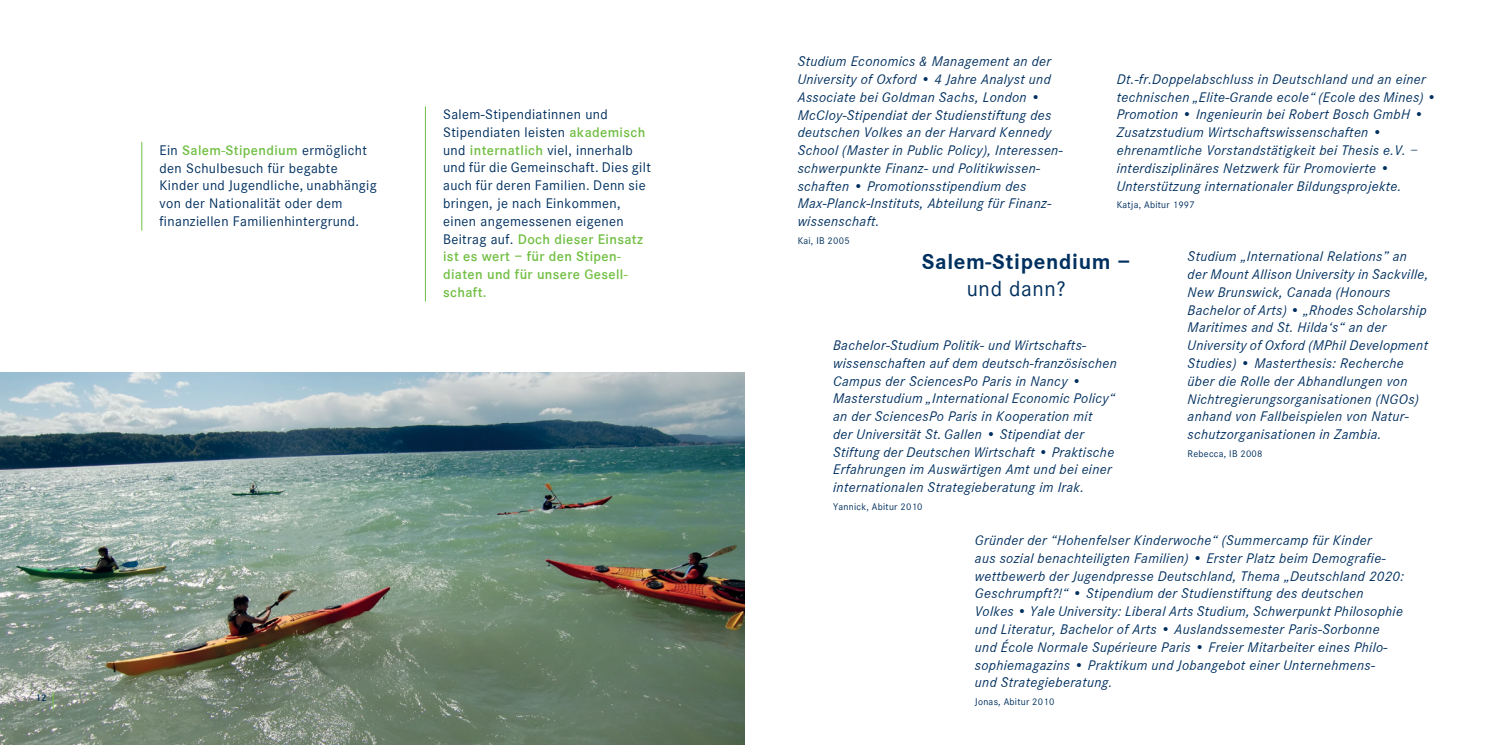
<style>
.page{position:relative;width:1489px;height:745px;background:#fff}
.page>*{position:absolute;margin:0;border:0;box-sizing:border-box;transform-origin:0 0}
.t1{font:22.5px "Corporate S Bold";letter-spacing:.03em;color:#00305f}
.t2{font:22.5px "Corporate S Regular";letter-spacing:.03em;color:#00305f}
.t3{font:italic 14.38px/17.8px "Corporate S Regular";letter-spacing:.025em;color:#00305f}
.t4{font:14.38px/17.8px "Corporate S Regular";letter-spacing:.025em;color:#00305f}
.t5{font:14.38px/17.8px "Corporate S Demi";letter-spacing:.025em;color:#72bf44}
.t6{font:10px "Corporate S Regular";letter-spacing:.025em;color:#00305f}
.t7{font:10px "Corporate S Demi";color:#00305f}
.s1{font-family:"Corporate S Regular";color:#00305f}
.s2{font-family:"Corporate S Demi";color:#72bf44}
</style>
<div class="page">
<hr style="left:141px;top:142px;width:1px;height:88px;background:#72bf44">
<hr style="left:425px;top:106px;width:1px;height:195px;background:#72bf44">
<img style="left:0;top:372px;width:744px;height:372px">
<svg style="left:53px;top:691px;width:1px;height:18px"></svg>
<p class="t5" style="left:159px;top:141px;width:209px"><span class="s1">Ein</span> Salem-Stipendium <span class="s1">ermöglicht</span></p>
<p class="t4" style="left:159px;top:159px;width:219px">den Schulbesuch für begabte Kinder und Jugendliche, unabhängig von der Nationalität oder dem finanziellen Familienhintergrund.</p>
<p class="t4" style="left:443px;top:106px;width:209px">Salem-Stipendiatinnen und<br>Stipendiaten leisten <span class="s2">akademisch </span>und <span class="s2">internatlich</span> viel, innerhalb und für die Gemeinschaft. Dies gilt auch für deren Familien. Denn sie bringen, je nach Einkommen, einen angemessenen eigenen</p>
<p class="t5" style="left:443px;top:230px;width:201px"><span class="s1">Beitrag auf.</span> Doch dieser Einsatz ist es wert – für den Stipen&shy;diaten und für unsere Gesell&shy;schaft.</p>
<p class="t7" style="left:35px;top:691px;width:13px">12</p>
<p class="t3" style="left:797px;top:53px;width:266px">Studium Economics &amp; Management an der University of Oxford • 4 Jahre Analyst und Associate bei Goldman Sachs, London • McCloy-Stipendiat der Studienstiftung des deutschen Volkes an der Harvard Kennedy School (Master in Public Policy), Interessen&shy;schwerpunkte Finanz- und Politikwissen&shy;schaften • Promotionsstipendium des Max-Planck-Instituts, Abteilung für Finanz&shy;wissenschaft.</p>
<p class="t6" style="left:797px;top:235px;width:53px">Kai, IB 2005</p>
<p class="t3" style="left:1116px;top:70px;width:321px">Dt.-fr.Doppelabschluss in Deutschland und an einer technischen „Elite-Grande ecole“ (Ecole des Mines) • Promotion • Ingenieurin bei Robert Bosch GmbH • Zusatzstudium Wirtschaftswissenschaften • ehrenamtliche Vorstandstätigkeit bei Thesis e.V. – interdisziplinäres Netzwerk für Promovierte • Unterstützung internationaler Bildungsprojekte.</p>
<p class="t6" style="left:1116px;top:199px;width:80px">Katja, Abitur 1997</p>
<h1 class="t1" style="left:921px;top:248px;width:210px">Salem-Stipendium –</h1>
<h1 class="t2" style="left:966px;top:276px;width:101px">und dann?</h1>
<p class="t3" style="left:833px;top:336px;width:285px">Bachelor-Studium Politik- und Wirtschafts&shy;wissenschaften auf dem deutsch-französischen Campus der SciencesPo Paris in Nancy • Masterstudium „International Economic Policy“ an der SciencesPo Paris in Kooperation mit<br>der Universität St. Gallen • Stipendiat der Stiftung der Deutschen Wirtschaft • Praktische Erfahrungen im Auswärtigen Amt und bei einer internationalen Strategieberatung im Irak.</p>
<p class="t6" style="left:833px;top:501px;width:91px">Yannick, Abitur 2010</p>
<p class="t3" style="left:1187px;top:247px;width:242px">Studium „International Relations” an der Mount Allison University in Sackville, New Brunswick, Canada (Honours Bachelor of Arts) • „Rhodes Scholarship Maritimes and St. Hilda‘s“ an der University of Oxford (MPhil Development Studies) • Masterthesis: Recherche über die Rolle der Abhandlungen von Nichtregierungsorganisationen (NGOs) anhand von Fallbeispielen von Natur&shy;schutzorganisationen in Zambia.</p>
<p class="t6" style="left:1187px;top:447px;width:76px">Rebecca, IB 2008</p>
<p class="t3" style="left:974px;top:531px;width:430px">Gründer der “Hohenfelser Kinderwoche“ (Summercamp für Kinder<br>aus sozial benachteiligten Familien) • Erster Platz beim Demografie&shy;wettbewerb der Jugendpresse Deutschland, Thema „Deutschland 2020:<br>Geschrumpft?!“ • Stipendium der Studienstiftung des deutschen Volkes • Yale University: Liberal Arts Studium, Schwerpunkt Philosophie und Literatur, Bachelor of Arts • Auslandssemester Paris-Sorbonne und École Normale Supérieure Paris • Freier Mitarbeiter eines Philo&shy;sophiemagazins • Praktikum und Jobangebot einer Unternehmens-<br>und Strategieberatung.</p>
<p class="t6" style="left:974px;top:695px;width:81px">Jonas, Abitur 2010</p>
</div>
